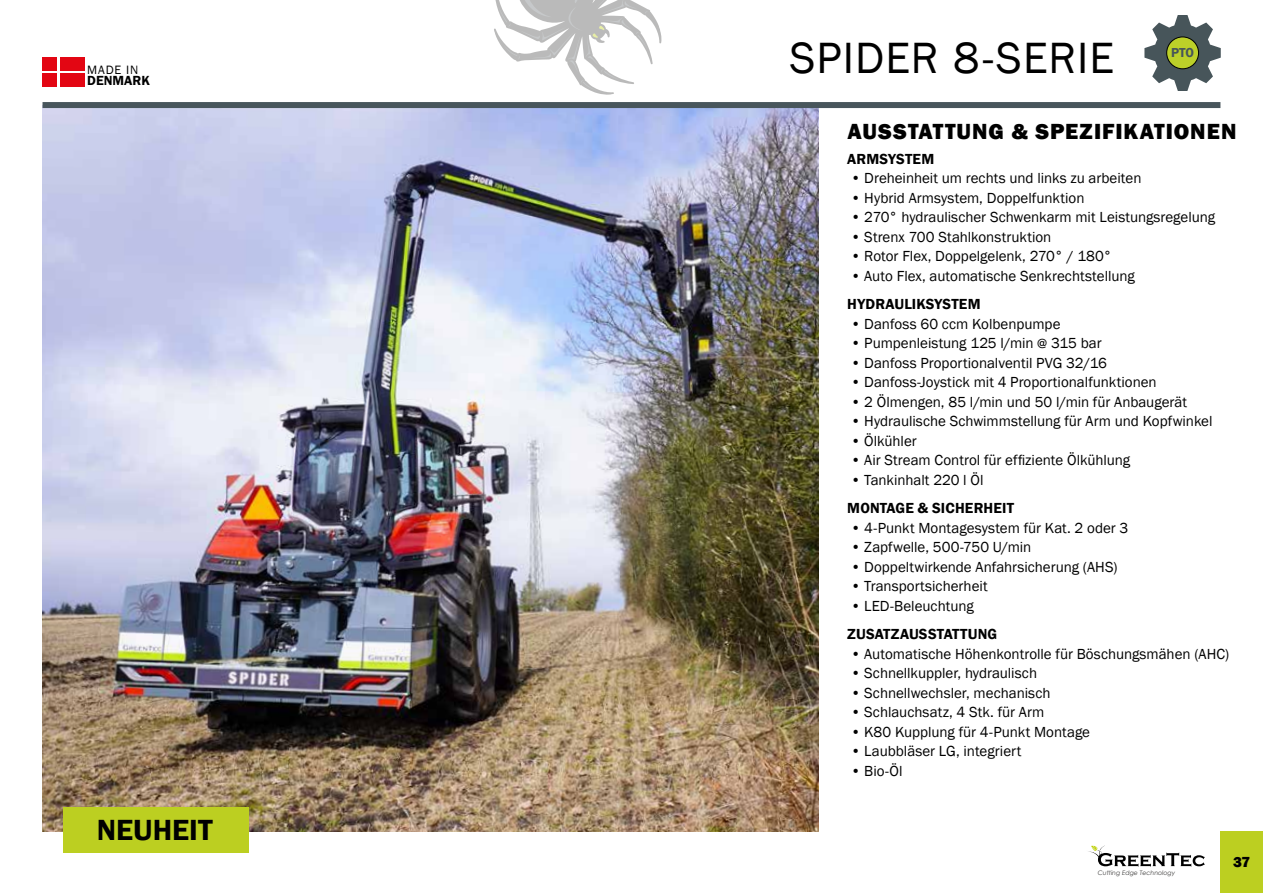
<style>
.page{position:relative;width:1263px;height:893px;background:#fff}
.page>*{position:absolute;margin:0;border:0;box-sizing:border-box;transform-origin:0 0}
.t1{font:45px "Franklin Gothic";letter-spacing:.025em;color:#000}
.t2{font:600 30px "Franklin Gothic";color:#000}
.t3{font:800 22.5px "Franklin Gothic";letter-spacing:.045em;color:#000}
.t4{font:15px "Franklin Gothic";color:#000}
.t5{font:600 15px "Franklin Gothic";letter-spacing:.01em;color:#000}
.t6{font:800 15px "Franklin Gothic";color:#000}
.t7{font:600 13.5px "Franklin Gothic";color:#000}
.t8{font:600 13.35px "Franklin Gothic";color:#47555a}
.t9{font:12.45px "Franklin Gothic";letter-spacing:.07em;color:#000}
.t10{font:italic 6.3px "Century Gothic";color:#3d3c3b}
.s1{font-size:13.5px}
</style>
<div class="page">
<svg style="left:1088px;top:845px;width:117px;height:22px"></svg>
<svg style="left:494px;top:0;width:168px;height:95px"></svg>
<img style="left:43px;top:108px;width:776px;height:723px">
<div style="left:43px;top:102px;width:1177px;height:6px;background:#48565c"></div>
<div style="left:42px;top:57px;width:15px;height:13px;background:#e30613"></div>
<div style="left:60px;top:57px;width:25px;height:13px;background:#e30613"></div>
<div style="left:42px;top:73px;width:15px;height:14px;background:#e30613"></div>
<div style="left:60px;top:73px;width:25px;height:14px;background:#e30613"></div>
<svg style="left:1145px;top:15px;width:75px;height:76px"></svg>
<div style="left:1167px;top:37px;width:31px;height:32px;background:#bcd029;border-radius:50%"></div>
<div style="left:1166px;top:37px;width:32px;height:32px;border:1px solid #000;border-radius:50%"></div>
<div style="left:64px;top:807px;width:185px;height:46px;background:#bccf21"></div>
<div style="left:1220px;top:831px;width:43px;height:62px;background:#bccf21"></div>
<p class="t9" style="left:87px;top:62px;width:53px">MADE IN</p>
<p class="t7" style="left:87px;top:72px;width:64px">DENMARK</p>
<h2 class="t2" style="left:97px;top:812px;width:117px">NEUHEIT</h2>
<h1 class="t1" style="left:790px;top:30px;width:326px">SPIDER 8-SERIE</h1>
<p class="t8" style="left:1171px;top:44px;width:25px">PTO</p>
<h3 class="t3" style="left:847px;top:117px;width:390px">AUSSTATTUNG &amp; SPEZIFIKATIONEN</h3>
<p class="t5" style="left:847px;top:149px;width:88px">ARMSYSTEM</p>
<p class="t4" style="left:851px;top:169px;width:292px">• Dreheinheit um rechts und links zu arbeiten</p>
<p class="t4" style="left:851px;top:188px;width:235px">• Hybrid Armsystem, Doppelfunktion</p>
<p class="t4" style="left:851px;top:208px;width:366px">• 270° hydraulischer Schwenkarm mit Leistungsregelung</p>
<p class="t4" style="left:851px;top:227px;width:202px">• Strenx 700 Stahlkonstruktion</p>
<p class="t4" style="left:851px;top:247px;width:263px">• Rotor Flex, Doppelgelenk, 270° / 180°</p>
<p class="t4" style="left:851px;top:266px;width:285px">• Auto Flex, automatische Senkrechtstellung</p>
<p class="t5" style="left:847px;top:295px;width:135px">HYDRAULIKSYSTEM</p>
<p class="t4" style="left:851px;top:314px;width:211px">• Danfoss 60 ccm Kolbenpumpe</p>
<p class="t4" style="left:851px;top:334px;width:252px">• Pumpenleistung 125 l/min <span class="s1">@</span> 315 bar</p>
<p class="t4" style="left:851px;top:353px;width:258px">• Danfoss Proportionalventil PVG 32/16</p>
<p class="t4" style="left:851px;top:373px;width:307px">• Danfoss-Joystick mit 4 Proportionalfunktionen</p>
<p class="t4" style="left:851px;top:392px;width:338px">• 2 Ölmengen, 85 l/min und 50 l/min für Anbaugerät</p>
<p class="t4" style="left:851px;top:412px;width:363px">• Hydraulische Schwimmstellung für Arm und Kopfwinkel</p>
<p class="t4" style="left:851px;top:431px;width:67px">• Ölkühler</p>
<p class="t4" style="left:851px;top:451px;width:281px">• Air Stream Control für effiziente Ölkühlung</p>
<p class="t4" style="left:851px;top:470px;width:134px">• Tankinhalt 220 l Öl</p>
<p class="t5" style="left:847px;top:499px;width:168px">MONTAGE &amp; SICHERHEIT</p>
<p class="t4" style="left:851px;top:518px;width:279px">• 4-Punkt Montagesystem für Kat. 2 oder 3</p>
<p class="t4" style="left:851px;top:538px;width:182px">• Zapfwelle, 500-750 U/min</p>
<p class="t4" style="left:851px;top:557px;width:268px">• Doppeltwirkende Anfahrsicherung (AHS)</p>
<p class="t4" style="left:851px;top:577px;width:138px">• Transportsicherheit</p>
<p class="t4" style="left:851px;top:596px;width:124px">• LED-Beleuchtung</p>
<p class="t5" style="left:847px;top:625px;width:151px">ZUSATZAUSSTATTUNG</p>
<p class="t4" style="left:851px;top:644px;width:380px">• Automatische Höhenkontrolle für Böschungsmähen (AHC)</p>
<p class="t4" style="left:851px;top:664px;width:188px">• Schnellkuppler, hydraulisch</p>
<p class="t4" style="left:851px;top:683px;width:201px">• Schnellwechsler, mechanisch</p>
<p class="t4" style="left:851px;top:703px;width:195px">• Schlauchsatz, 4 Stk. für Arm</p>
<p class="t4" style="left:851px;top:722px;width:241px">• K80 Kupplung für 4-Punkt Montage</p>
<p class="t4" style="left:851px;top:742px;width:172px">• Laubbläser LG, integriert</p>
<p class="t4" style="left:851px;top:761px;width:53px">• Bio-Öl</p>
<p class="t10" style="left:1098px;top:869px;width:79px">Cutting Edge Technology</p>
<p class="t6" style="left:1233px;top:852px;width:19px">37</p>
</div>
